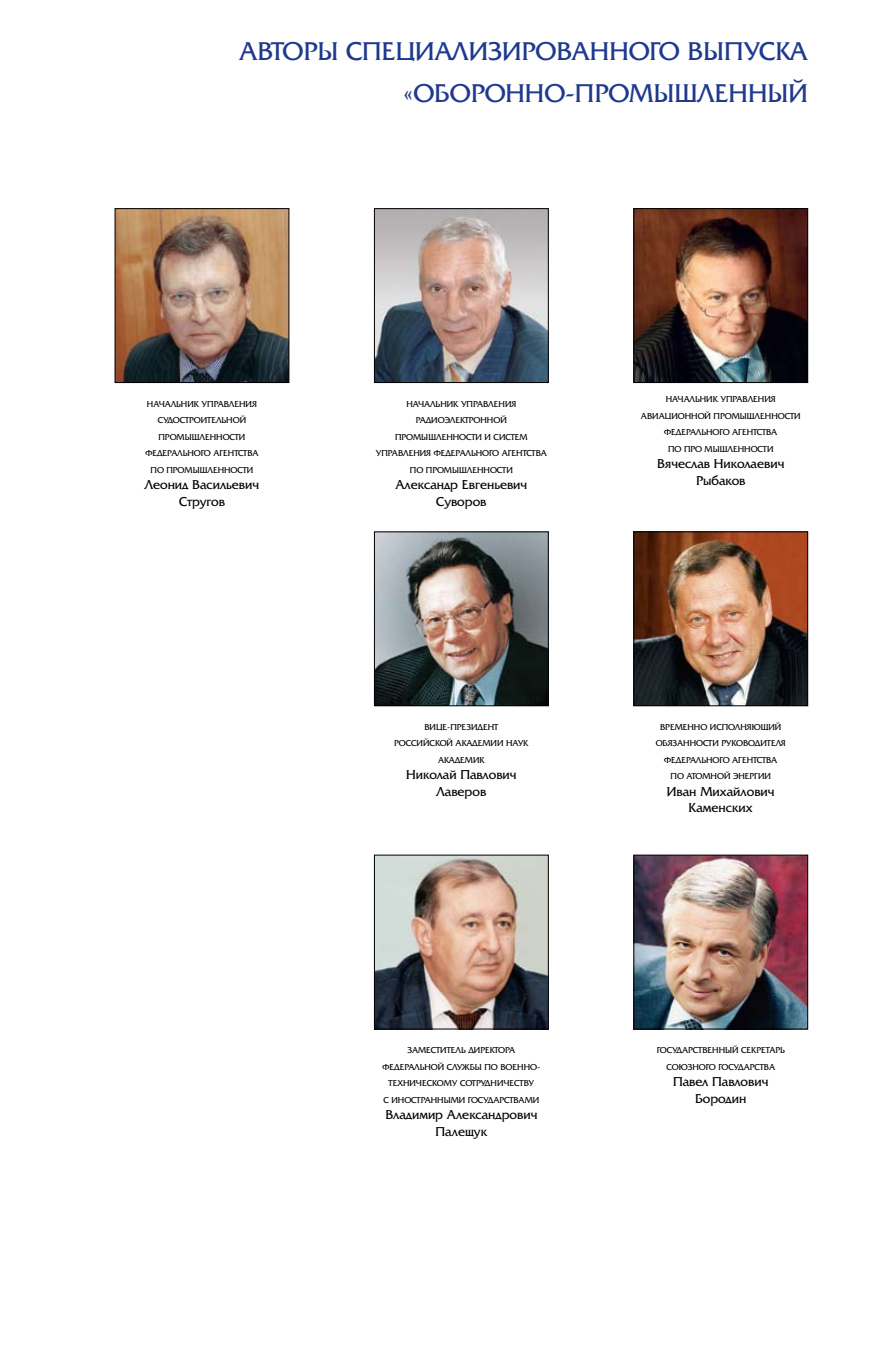
<style>
.page{position:relative;width:893px;height:1361px;background:#fff}
.page>*{position:absolute;margin:0;border:0;box-sizing:border-box;transform-origin:0 0}
.t1{font:27px/42px "AG Friquer";color:#1e398d}
.t2{font:13.5px/16.5px "AG Friquer";color:#000;text-align:center}
.t3{font:9px/16.5px "AG Friquer";color:#000}
</style>
<div class="page">
<img style="left:636px;top:210px;width:170px;height:171px">
<div style="left:634px;top:208px;width:174px;height:175px;border:1px solid #000"></div>
<img style="left:636px;top:857px;width:170px;height:170px">
<div style="left:634px;top:855px;width:174px;height:174px;border:1px solid #000"></div>
<img style="left:376px;top:857px;width:171px;height:170px">
<div style="left:374px;top:855px;width:175px;height:174px;border:1px solid #000"></div>
<img style="left:376px;top:210px;width:171px;height:171px">
<div style="left:374px;top:208px;width:175px;height:175px;border:1px solid #000"></div>
<img style="left:636px;top:533px;width:170px;height:171px">
<div style="left:634px;top:531px;width:174px;height:175px;border:1px solid #000"></div>
<img style="left:376px;top:533px;width:171px;height:171px">
<div style="left:374px;top:531px;width:175px;height:175px;border:1px solid #000"></div>
<img style="left:117px;top:210px;width:170px;height:171px">
<div style="left:115px;top:208px;width:174px;height:175px;border:1px solid #000"></div>
<h1 class="t1" style="left:239px;top:30px;width:161px">АВТОРЫ СПЕЦИ</h1>
<h1 class="t1" style="left:435px;top:30px;width:36px">АЛИЗИР</h1>
<h1 class="t1" style="left:403px;top:30px;width:407px;text-indent:133px">ОВАННОГО ВЫПУСКА «ОБОРОННО-ПРОМЫШЛЕННЫЙ</h1>
<p class="t3" style="left:147px;top:396px;width:111px">Начальник уп равления</p>
<p class="t3" style="left:158px;top:412px;width:90px">судостроительной</p>
<p class="t3" style="left:158px;top:429px;width:88px">п ромышленности</p>
<p class="t3" style="left:145px;top:445px;width:56px">Федерального</p>
<p class="t3" style="left:151px;top:445px;width:104px;text-align:right">аг ентства<br>по п ромышленности</p>
<h2 class="t2" style="left:145px;top:477px;width:116px">Леонид Васильевич<br>Стругов</h2>
<p class="t3" style="left:406px;top:396px;width:111px">Начальник уп равления</p>
<p class="t3" style="left:416px;top:412px;width:92px">радиоэлектронной</p>
<p class="t3" style="left:395px;top:429px;width:134px">п ромышленности и систем</p>
<p class="t3" style="left:376px;top:445px;width:113px">уп равления Федерального</p>
<p class="t3" style="left:410px;top:445px;width:133px;text-indent:92px">аг ентства по п ромышленности</p>
<h2 class="t2" style="left:395px;top:477px;width:133px">Александр Евгеньевич<br>Суворов</h2>
<p class="t3" style="left:394px;top:719px;width:135px;text-align:center">Вице-президент<br>Российской академии наук академик</p>
<h2 class="t2" style="left:406px;top:767px;width:112px">Николай Павлович<br>Лаверов</h2>
<p class="t3" style="left:407px;top:1042px;width:107px">Заместитель директо ра</p>
<p class="t3" style="left:382px;top:1058px;width:159px">Федеральной службы по военно-</p>
<p class="t3" style="left:389px;top:1075px;width:147px">техническому сотрудничеству</p>
<p class="t3" style="left:383px;top:1091px;width:7px">СИН</p>
<p class="t3" style="left:404px;top:1091px;width:35px">ОСТРАННЫМИ</p>
<p class="t3" style="left:468px;top:1091px;width:65px">ГОСУДАРСТВАМИ</p>
<h2 class="t2" style="left:385px;top:1106px;width:154px">Владимир Александрович<br>Палещук</h2>
<p class="t3" style="left:666px;top:391px;width:111px">Начальник Уп равления</p>
<p class="t3" style="left:641px;top:408px;width:161px">авиационной п ромышленности</p>
<p class="t3" style="left:664px;top:424px;width:13px">ФЕДЕР</p>
<p class="t3" style="left:690px;top:424px;width:58px">АЛЬНОГО АГЕНТСТ</p>
<p class="t3" style="left:766px;top:424px;width:13px">ВА</p>
<p class="t3" style="left:668px;top:441px;width:45px">ПО ПРо МЫШЛЕНН</p>
<p class="t3" style="left:751px;top:441px;width:14px">ОСТИ</p>
<h2 class="t2" style="left:657px;top:456px;width:129px">Вячеслав Николаевич<br>Рыбаков</h2>
<p class="t3" style="left:656px;top:719px;width:127px;text-indent:4px">временно исполняющий обязанности руково</p>
<p class="t3" style="left:755px;top:735px;width:32px">дителя</p>
<p class="t3" style="left:664px;top:752px;width:56px">Федерального</p>
<p class="t3" style="left:670px;top:752px;width:103px;text-align:right">аг ентства<br>по атомной энергии</p>
<h2 class="t2" style="left:667px;top:783px;width:109px">Иван Михайлович<br>Каменских</h2>
<p class="t3" style="left:666px;top:1042px;width:120px;text-indent:-10px">Государственный секретарь<br>Сою</p>
<p class="t3" style="left:688px;top:1058px;width:18px">зного</p>
<p class="t3" style="left:718px;top:1058px;width:53px">го суда рства</p>
<h2 class="t2" style="left:673px;top:1073px;width:97px">Павел Павлович<br>Бородин</h2>
</div>
